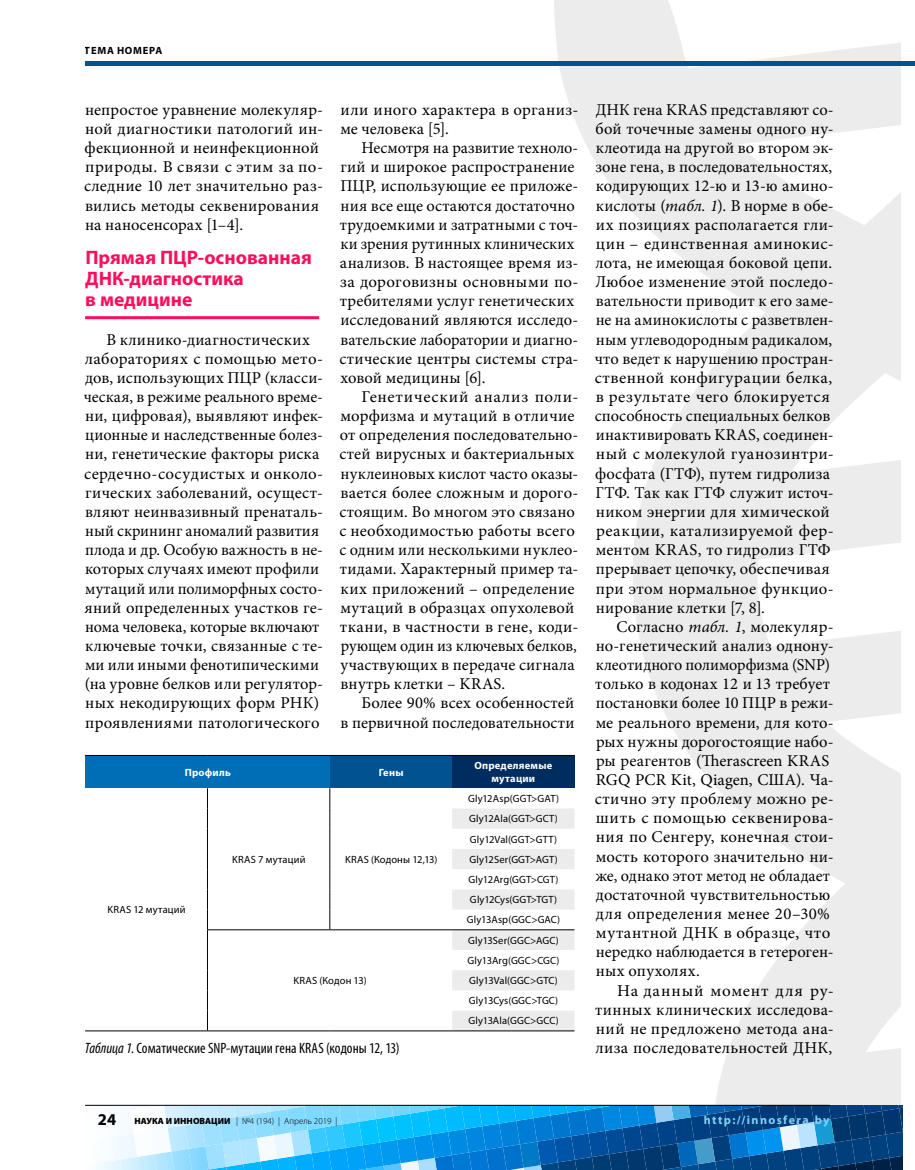
<style>
.page{position:relative;width:915px;height:1170px;background:#fff}
.page>*{position:absolute;margin:0;border:0;box-sizing:border-box;transform-origin:0 0}
.t1{font:700 19.5px/21px "Myriad Pro";color:#ff0e5c}
.t2{font:16.5px/19.2px "Minion Pro";letter-spacing:.01em;color:#000}
.t3{font:condensed 15px "Myriad Pro";color:#000}
.t4{font:700 12px "Myriad Pro";letter-spacing:.115em;color:#82d0f5}
.t5{font:10.5px/20.2px "Myriad Pro";letter-spacing:.01em;color:#000;text-align:center}
.t6{font:700 10.5px/12.6px "Myriad Pro";letter-spacing:.02em;color:#fff;text-align:center}
.t7{font:700 10.5px "Myriad Pro";letter-spacing:.065em;color:#000}
.t8{font:300 9px "Myriad Pro";color:#000}
.s1{font-style:italic}
.s2{font-weight:700;font-size:16.5px}
.s3{font-weight:900}
</style>
<div class="page">
<svg style="left:551px;top:0;width:349px;height:1104px;fill:#ececed"></svg>
<hr style="left:85px;top:316px;width:234px;height:3px;background:#ff0e5c">
<div style="left:85px;top:755px;width:245px;height:33px;background:#006db7"></div>
<div style="left:330px;top:755px;width:122px;height:33px;background:#005290"></div>
<div style="left:452px;top:755px;width:122px;height:33px;background:#002d60"></div>
<svg style="left:452px;top:808px;width:122px;height:222px"></svg>
<hr style="left:85px;top:1030px;width:122px;height:1px;background:#000">
<hr style="left:207px;top:1030px;width:123px;height:1px;background:#000">
<hr style="left:330px;top:1030px;width:122px;height:1px;background:#000">
<hr style="left:452px;top:1030px;width:122px;height:1px;background:#000">
<hr style="left:207px;top:929px;width:123px;height:1px;background:#000">
<hr style="left:330px;top:929px;width:122px;height:1px;background:#000">
<hr style="left:452px;top:929px;width:122px;height:1px;background:#000">
<svg style="left:329px;top:788px;width:1px;height:141px"></svg>
<svg style="left:207px;top:788px;width:1px;height:242px"></svg>
<hr style="left:85px;top:755px;width:122px;height:1px;background:#000">
<hr style="left:207px;top:755px;width:123px;height:1px;background:#000">
<hr style="left:330px;top:755px;width:122px;height:1px;background:#000">
<hr style="left:452px;top:755px;width:122px;height:1px;background:#000">
<hr style="left:85px;top:61px;width:829px;height:4px;background:#005290">
<svg style="left:85px;top:1104px;width:816px;height:66px;background:#4297cc"></svg>
<hr style="left:85px;top:1104px;width:744px;height:1px;background:#000">
<p class="t7" style="left:85px;top:44px;width:79px">ТЕМА НОМЕРА</p>
<p class="t2" style="left:340px;top:100px;width:239px">или иного характера в организ&shy;ме человека [5].</p>
<p class="t2" style="left:339px;top:138px;width:240px;text-indent:22px">Несмотря на развитие техноло&shy;гий и широкое распространение<br>ПЦР, использующие ее приложе&shy;ния все еще остаются достаточно трудоемкими и затратными с точ&shy;ки зрения рутинных клинических анализов. В настоящее время из&shy;за дороговизны основными по&shy;требителями услуг генетических исследований являются исследо&shy;вательские лаборатории и диагно&shy;стические центры системы стра&shy;ховой медицины [6].</p>
<p class="t2" style="left:339px;top:387px;width:240px;text-indent:22px">Генетический анализ поли&shy;морфизма и мутаций в отличие от определения последовательно&shy;стей вирусных и бактериальных нуклеиновых кислот часто оказы&shy;вается более сложным и дорого&shy;стоящим. Во многом это связано с необходимостью работы всего с одним или несколькими нуклео&shy;тидами. Характерный пример та&shy;ких приложений – определение мутаций в образцах опухолевой ткани, в частности в гене, коди&shy;рующем один из ключевых белков, участвующих в передаче сигнала внутрь клетки – KRAS.</p>
<p class="t2" style="left:340px;top:693px;width:235px;text-align:right">Более 90% всех особенностей<br>в первичной последовательности</p>
<p class="t2" style="left:84px;top:100px;width:240px">непростое уравнение молекуляр&shy;ной диагностики патологий ин&shy;фекционной и неинфекционной природы. В связи с этим за по&shy;следние 10 лет значительно раз&shy;вились методы секвенирования на наносенсорах [1–4].</p>
<p class="t1" style="left:85px;top:247px;width:228px">Прямая ПЦР‑основанная<br>ДНК‑диагностика<br>в медицине</p>
<p class="t2" style="left:84px;top:330px;width:240px;text-align:center">В клинико-диагностических лабораториях с помощью мето&shy;дов, использующих ПЦР (класси&shy;ческая, в режиме реального време&shy;ни, цифровая), выявляют инфек&shy;ционные и наследственные болез&shy;ни, генетические факторы риска сердечно-сосудистых и онколо&shy;гических заболеваний, осущест&shy;вляют неинвазивный пренаталь&shy;ный скрининг аномалий развития плода и др. Особую важность в не&shy;которых случаях имеют профили мутаций или полиморфных состо&shy;яний определенных участков ге&shy;нома человека, которые включают ключевые точки, связанные с те&shy;ми или иными фенотипическими (на уровне белков или регулятор&shy;ных некодирующих форм РНК) проявлениями патологического</p>
<p class="t6" style="left:185px;top:765px;width:48px">Профиль</p>
<p class="t6" style="left:378px;top:765px;width:26px">Гены</p>
<p class="t6" style="left:474px;top:759px;width:79px">Определяемые мутации</p>
<p class="t5" style="left:107px;top:899px;width:79px">KRAS 12 мутаций</p>
<p class="t5" style="left:232px;top:849px;width:75px">KRAS 7 мутаций</p>
<p class="t5" style="left:345px;top:849px;width:94px">KRAS (Кодоны 12,13)</p>
<p class="t5" style="left:293px;top:970px;width:75px">KRAS (Кодон 13)</p>
<p class="t3" style="left:85px;top:1039px;width:316px"><span class="s1">Таблица 1</span>. Соматические SNP-мутации гена KRAS (кодоны 12, 13)</p>
<p class="t5" style="left:466px;top:788px;width:95px">Gly12Asp(GGT&gt;GAT)<br>Gly12Ala(GGT&gt;GCT)<br>Gly12Val(GGT&gt;GTT)<br>Gly12Ser(GGT&gt;AGT)<br>Gly12Arg(GGT&gt;CGT)<br>Gly12Cys(GGT&gt;TGT)<br>Gly13Asp(GGC&gt;GAC)</p>
<p class="t5" style="left:467px;top:930px;width:93px;text-align:left">Gly13Ser(GGC&gt;AGC)<br>Gly13Arg(GGC&gt;CGC)<br>Gly13Val(GGC&gt;GTC)<br>Gly13Cys(GGC&gt;TGC)<br>Gly13Ala(GGC&gt;GCC)</p>
<p class="t2" style="left:594px;top:100px;width:240px">ДНК гена KRAS представляют со&shy;бой точечные замены одного ну&shy;клеотида на другой во втором эк&shy;зоне гена, в последовательностях, кодирующих 12-ю и 13-ю амино&shy;кислоты (<span class="s1">табл. 1</span>). В норме в обе&shy;их позициях располагается гли&shy;цин – единственная аминокис&shy;лота, не имеющая боковой цепи.<br>Любое изменение этой последо&shy;вательности приводит к его заме&shy;не на аминокислоты с разветвлен&shy;ным углеводородным радикалом, что ведет к нарушению простран&shy;ственной конфигурации белка, в результате чего блокируется способность специальных белков инактивировать KRAS, соединен&shy;ный с молекулой гуанозинтри&shy;фосфата (ГТФ), путем гидролиза<br>ГТФ. Так как ГТФ служит источ&shy;ником энергии для химической реакции, катализируемой фер&shy;ментом KRAS, то гидролиз ГТФ прерывает цепочку, обеспечивая при этом нормальное функцио&shy;нирование клетки [7, 8].</p>
<p class="t2" style="left:594px;top:617px;width:240px;text-indent:22px">Согласно <span class="s1">табл. 1</span>, молекуляр&shy;но-генетический анализ однону&shy;клеотидного полиморфизма (SNP) только в кодонах 12 и 13 требует постановки более 10 ПЦР в режи&shy;ме реального времени, для кото&shy;рых нужны дорогостоящие набо&shy;ры реагентов (Therascreen KRAS<br>RGQ PCR Kit, Qiagen, США). Ча&shy;стично эту проблему можно ре&shy;шить с помощью секвенирова&shy;ния по Сенгеру, конечная стои&shy;мость которого значительно ни&shy;же, однако этот метод не обладает достаточной чувствительностью для определения менее 20–30% мутантной ДНК в образце, что нередко наблюдается в гетероген&shy;ных опухолях.</p>
<p class="t2" style="left:595px;top:980px;width:240px;text-align:justify;text-indent:22px">На данный момент для ру&shy;тинных клинических исследова&shy;ний не предложено метода ана&shy;лиза последовательностей ДНК,</p>
<p class="t8" style="left:98px;top:1116px;width:241px"><span class="s2">24</span> <span class="s3">НАУКА И ИННОВАЦИИ</span> | №4 (194) | Апрель 2019 |</p>
<p class="t4" style="left:703px;top:1113px;width:127px">http://innosfera.by</p>
</div>
